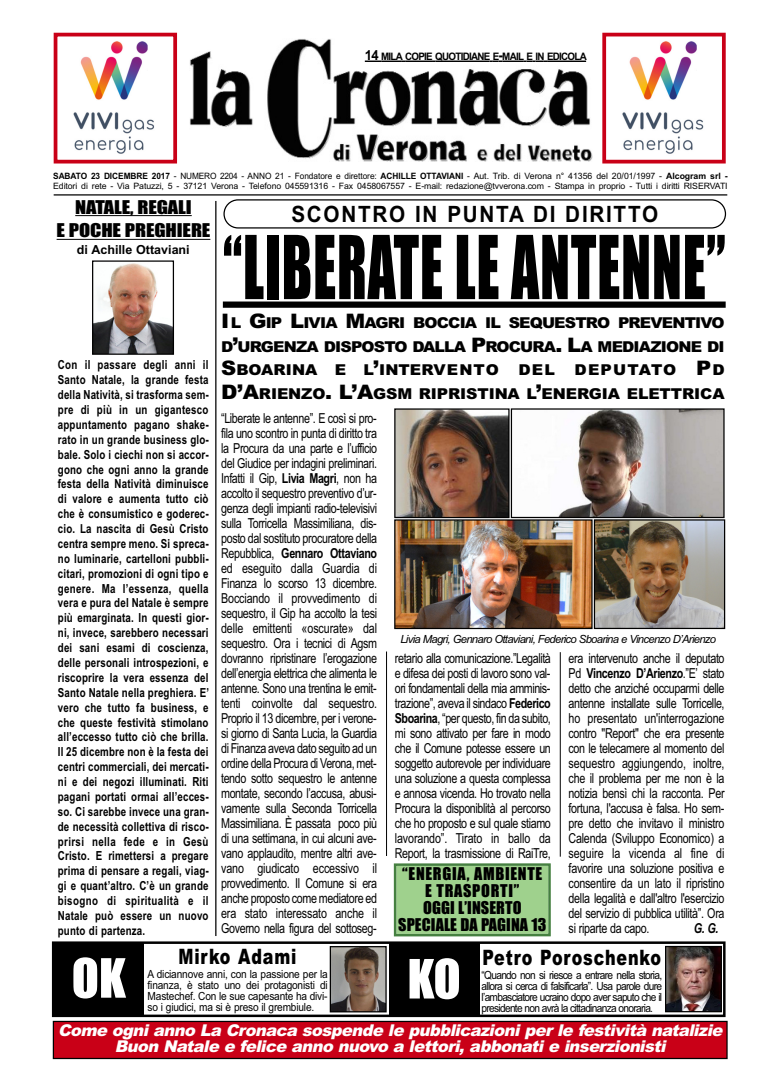
<style>
.page{position:relative;width:780px;height:1088px;background:#fff}
.page>*{position:absolute;margin:0;border:0;box-sizing:border-box;transform-origin:0 0}
.t1{font:81.25px "Impact";letter-spacing:.015em;color:#000;scale:.68 1}
.t2{font:50px "Impact";color:#fff}
.t3{font:700 22.5px "Arial";letter-spacing:.085em;color:#000;scale:.92 1}
.t4{font:900 21.25px "Arial";letter-spacing:.055em;color:#000;scale:.75 1}
.t5{font:17.5px/23.8px "Impact";letter-spacing:-.005em;color:#000;text-align:center;scale:1.17 1}
.t6{font:italic 900 16.25px/16.1px "Arial";color:#fff;text-align:center}
.t7{font:16.25px/16.9px "Impact";letter-spacing:.005em;color:#000;text-align:center}
.t8{font:900 15px/23.8px "Arial";letter-spacing:-.01em;color:#000;text-align:justify;scale:1.05 1}
.t9{font:13.75px/15px "Arial";letter-spacing:-.03em;color:#000;text-align:justify;scale:.78 1}
.t10{font:italic 700 13.75px "Arial";color:#000;scale:.78 1}
.t11{font:700 12.5px/14.9px "Arial";letter-spacing:.02em;color:#000;text-align:justify;scale:.78 1}
.t12{font:700 12.5px "Arial";color:#000}
.t13{font:11.25px/11.2px "Arial";letter-spacing:-.04em;color:#000;text-align:justify;scale:.9 1}
.t14{font:italic 11.25px "Arial";letter-spacing:-.06em;color:#000}
.t15{font:700 10.25px "Arial";letter-spacing:-.075em;color:#000;scale:.95 1}
.t16{font:8.75px/10.2px "Arial";letter-spacing:-.01em;color:#000;scale:.95 1}
.s1{font-size:13.75px}
.s2{font-weight:700}
.s3{font-size:20px}
</style>
<div class="page">
<hr style="left:54px;top:194px;width:673px;height:2px;background:#000">
<img style="left:190px;top:39px;width:402px;height:123px">
<div style="left:350px;top:48px;width:238px;height:17px;background:#fff"></div>
<svg style="left:365px;top:61px;width:70px;height:1px"></svg>
<hr style="left:435px;top:61px;width:54px;height:1px;background:#000">
<svg style="left:489px;top:61px;width:58px;height:1px"></svg>
<hr style="left:547px;top:61px;width:39px;height:1px;background:#000">
<hr style="left:215px;top:201px;width:1px;height:735px;background:#000">
<hr style="left:75px;top:215px;width:117px;height:1px;background:#000">
<hr style="left:57px;top:239px;width:153px;height:1px;background:#000">
<img style="left:94px;top:263px;width:78px;height:90px">
<div style="left:92px;top:260px;width:82px;height:95px;border:1px solid #000"></div>
<img style="left:73px;top:41px;width:81px;height:113px">
<div style="left:54px;top:33px;width:123px;height:130px;border:4px solid #c90017"></div>
<img style="left:622px;top:41px;width:82px;height:113px">
<div style="left:602px;top:33px;width:123px;height:130px;border:4px solid #c90017"></div>
<svg style="left:223px;top:199px;width:503px;height:30px"></svg>
<div style="left:223px;top:301px;width:502px;height:7px;background:#000"></div>
<hr style="left:386px;top:651px;width:1px;height:205px;background:#000">
<hr style="left:560px;top:652px;width:1px;height:205px;background:#000">
<div style="left:396px;top:866px;width:152px;height:68px;background:#9fd18d"></div>
<div style="left:394px;top:863px;width:156px;height:73px;border:2px solid #458040"></div>
<img style="left:396px;top:410px;width:111px;height:106px">
<div style="left:394px;top:408px;width:115px;height:110px;border:1px solid #000"></div>
<img style="left:558px;top:410px;width:164px;height:106px">
<div style="left:511px;top:408px;width:213px;height:110px;border:1px solid #000"></div>
<img style="left:396px;top:521px;width:194px;height:106px">
<div style="left:394px;top:519px;width:198px;height:110px;border:1px solid #000"></div>
<img style="left:595px;top:521px;width:128px;height:106px">
<div style="left:593px;top:519px;width:132px;height:110px;border:1px solid #000"></div>
<div style="left:54px;top:1022px;width:672px;height:36px;background:#c90017"></div>
<div style="left:53px;top:1021px;width:674px;height:38px;border:1px solid #000"></div>
<div style="left:52px;top:941px;width:673px;height:76px;border:2px solid #000"></div>
<img style="left:332px;top:948px;width:52px;height:62px">
<div style="left:330px;top:946px;width:56px;height:66px;border:1px solid #000"></div>
<img style="left:667px;top:948px;width:53px;height:62px">
<div style="left:665px;top:946px;width:57px;height:66px;border:1px solid #000"></div>
<div style="left:53px;top:942px;width:91px;height:74px;background:#000"></div>
<div style="left:389px;top:943px;width:90px;height:73px;background:#000"></div>
<p class="t15" style="left:365px;top:50px;width:235px"><span class="s1">14</span> MILA COPIE QUOTIDIANE E<span class="s1">-</span>MAIL E IN EDICOLA</p>
<p class="t16" style="left:53px;top:171px;width:711px"><span class="s2">SABATO 23 DICEMBRE 2017</span> - NUMERO 2204 - ANNO 21 - Fondatore e direttore: <span class="s2">ACHILLE OTTAVIANI</span> - Aut. Trib. di Verona n° 41356 del 20/01/1997 - <span class="s2">Alcogram srl -<br></span>Editori di rete - Via Patuzzi, 5 - 37121 Verona - Telefono 045591316 - Fax 0458067557 - E-mail: redazione@tvverona.com - Stampa in proprio - Tutti i diritti RISERVATI</p>
<p class="t5" style="left:57px;top:196px;width:133px">NATALE, REGALI<br>E POCHE PREGHIERE</p>
<p class="t12" style="left:77px;top:242px;width:114px">di Achille Ottaviani</p>
<p class="t11" style="left:58px;top:358px;width:195px">Con il passare degli anni il Santo Natale, la grande festa della Natività, si trasforma sem&shy;pre di più in un gigantesco appuntamento pagano shake&shy;rato in un grande business glo&shy;bale. Solo i ciechi non si accor&shy;gono che ogni anno la grande festa della Natività diminuisce di valore e aumenta tutto ciò che è consumistico e goderec&shy;cio. La nascita di Gesù Cristo centra sempre meno. Si spreca&shy;no luminarie, cartelloni pubbli&shy;citari, promozioni di ogni tipo e genere. Ma l’essenza, quella vera e pura del Natale è sempre più emarginata. In questi gior&shy;ni, invece, sarebbero necessari dei sani esami di coscienza, delle personali introspezioni, e riscoprire la vera essenza del Santo Natale nella preghiera. E’ vero che tutto fa business, e che queste festività stimolano all’eccesso tutto ciò che brilla.<br>Il 25 dicembre non è la festa dei centri commerciali, dei mercati&shy;ni e dei negozi illuminati. Riti pagani portati ormai all’ecces&shy;so. Ci sarebbe invece una gran&shy;de necessità collettiva di risco&shy;prirsi nella fede e in Gesù Cristo. E rimettersi a pregare prima di pensare a regali, viag&shy;gi e quant’altro. C’è un grande bisogno di spiritualità e il Natale può essere un nuovo punto di partenza.</p>
<h3 class="t3" style="left:291px;top:201px;width:400px">SCONTRO IN PUNTA DI DIRITTO</h3>
<h1 class="t1" style="left:223px;top:224px;width:740px">“LIBERATE LE ANTENNE”</h1>
<p class="t8" style="left:221px;top:311px;width:481px"><span class="s3">I</span>L <span class="s3">G</span>IP <span class="s3">L</span>IVIA <span class="s3">M</span>AGRI BOCCIA IL SEQUESTRO PREVENTIVO D<span class="s3">’</span>URGENZA DISPOSTO DALLA <span class="s3">P</span>ROCURA<span class="s3">. L</span>A MEDIAZIONE DI <span class="s3">S</span>BOARINA E L<span class="s3">’</span>INTERVENTO</p>
<p class="t8" style="left:221px;top:358px;width:481px;text-align:right">DEPUTATO <span class="s3">P</span>D<br><span class="s3">D’A</span>RIENZO<span class="s3">. L’A</span>GSM RIPRISTINA L<span class="s3">’</span>ENERGIA ELETTRICA</p>
<p class="t9" style="left:221px;top:410px;width:201px">“Liberate le antenne”. E così si pro&shy;fila uno scontro in punta di diritto tra la Procura da una parte e l’ufficio del Giudice per indagini preliminari.<br>Infatti il Gip, <span class="s2">Livia Magri</span>, non ha accolto il sequestro preventivo d’ur&shy;genza degli impianti radio-televisivi sulla Torricella Massimiliana, dis&shy;posto dal sostituto procuratore della Repubblica, <span class="s2">Gennaro Ottaviano </span>ed eseguito dalla Guardia di Finanza lo scorso 13 dicembre.<br>Bocciando il provvedimento di sequestro, il Gip ha accolto la tesi delle emittenti «oscurate» dal sequestro. Ora i tecnici di Agsm dovranno ripristinare l’erogazione dell’energia elettrica che alimenta le antenne. Sono una trentina le emit&shy;tenti coinvolte dal sequestro.<br>Proprio il 13 dicembre, per i verone&shy;si giorno di Santa Lucia, la Guardia di Finanza aveva dato seguito ad un ordine della Procura di Verona, met&shy;tendo sotto sequestro le antenne montate, secondo l’accusa, abusi&shy;vamente sulla Seconda Torricella Massimiliana. È passata poco più di una settimana, in cui alcuni ave&shy;vano applaudito, mentre altri ave&shy;vano giudicato eccessivo il provvedimento. Il Comune si era anche proposto come mediatore ed era stato interessato anche il Governo nella figura del sottoseg-</p>
<p class="t8" style="left:518px;top:358px;width:36px">DEL</p>
<p class="t14" style="left:400px;top:633px;width:317px">Livia Magri, Gennaro Ottaviani, Federico Sboarina e Vincenzo D’Arienzo</p>
<p class="t9" style="left:395px;top:650px;width:201px">retario alla comunicazione.”Legalità e difesa dei posti di lavoro sono val&shy;ori fondamentali della mia amminis&shy;trazione”, aveva il sindaco <span class="s2">Federico Sboarina</span>, “per questo, fin da subito, mi sono attivato per fare in modo che il Comune potesse essere un soggetto autorevole per individuare una soluzione a questa complessa e annosa vicenda. Ho trovato nella Procura la disponiblità al percorso che ho proposto e sul quale stiamo lavorando”. Tirato in ballo da Report, la trasmissione di RaiTre,</p>
<p class="t9" style="left:568px;top:650px;width:201px">era intervenuto anche il deputato Pd <span class="s2">Vincenzo D’Arienzo</span>.”E’ stato detto che anziché occuparmi delle antenne installate sulle Torricelle, ho presentato un'interrogazione contro "Report" che era presente con le telecamere al momento del sequestro aggiungendo, inoltre, che il problema per me non è la notizia bensì chi la racconta. Per fortuna, l'accusa è falsa. Ho sem&shy;pre detto che invitavo il ministro Calenda (Sviluppo Economico) a seguire la vicenda al fine di favorire una soluzione positiva e consentire da un lato il ripristino della legalità e dall'altro l'esercizio del servizio di pubblica utilità”. Ora si riparte da capo.</p>
<p class="t7" style="left:398px;top:866px;width:150px">“ENERGIA, AMBIENTE<br>E TRASPORTI”<br>OGGI L’INSERTO<br>SPECIALE DA PAGINA 13</p>
<p class="t10" style="left:693px;top:920px;width:33px">G. G.</p>
<h3 class="t4" style="left:178px;top:944px;width:159px">Mirko Adami</h3>
<p class="t13" style="left:148px;top:968px;width:202px">A diciannove anni, con la passione per la finanza, è stato uno dei protagonisti di Mastechef. Con le sue capesante ha divi&shy;so i giudici, ma si è preso il grembiule.</p>
<h2 class="t2" style="left:72px;top:951px;width:56px">OK</h2>
<h2 class="t2" style="left:407px;top:952px;width:55px">KO</h2>
<h3 class="t4" style="left:482px;top:945px;width:240px">Petro Poroschenko</h3>
<p class="t13" style="left:481px;top:969px;width:202px">“Quando non si riesce a entrare nella storia, allora si cerca di falsificarla”. Usa parole dure l’ambasciatore ucraino dopo aver saputo che il presidente non avrà la cittadinanza onoraria.</p>
<p class="t6" style="left:58px;top:1022px;width:670px">Come ogni anno La Cronaca sospende le pubblicazioni per le festività natalizie<br>Buon Natale e felice anno nuovo a lettori, abbonati e inserzionisti</p>
</div>
